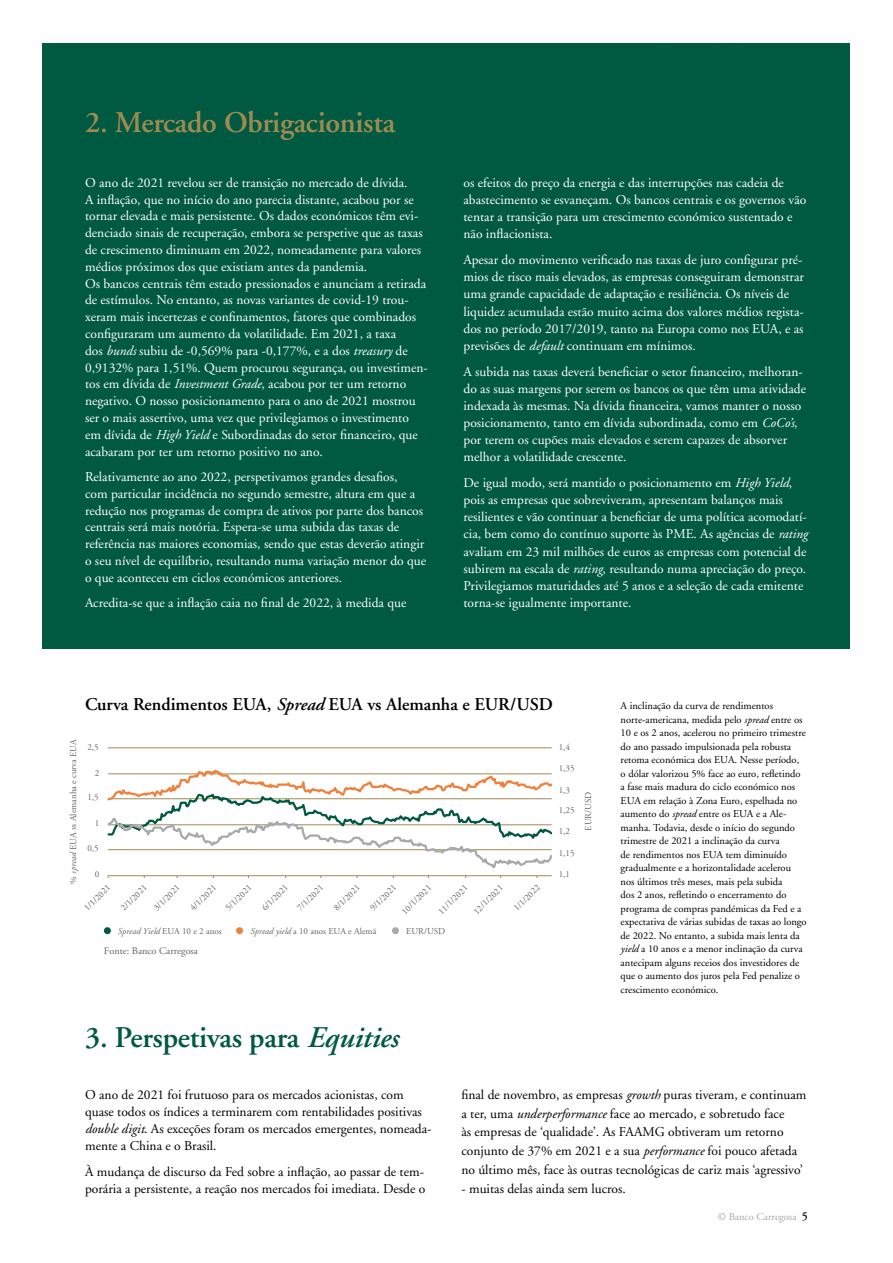
<style>
.page{position:relative;width:893px;height:1263px;background:#fff}
.page>*{position:absolute;margin:0;border:0;box-sizing:border-box;transform-origin:0 0}
.t1{font:600 30px "Adobe Garamond";letter-spacing:-.01em;color:#005941}
.t2{font:600 30px "Adobe Garamond";letter-spacing:-.01em;color:#9f8b52}
.t3{font:600 18px "Adobe Garamond";color:#000}
.t4{font:13.5px/16.8px "Adobe Garamond";color:#fff}
.t5{font:13.5px/17.1px "Adobe Garamond";color:#000}
.t6{font:10.5px/13.5px "Adobe Garamond";color:#000}
.t7{font:10.5px "Adobe Garamond";color:#a7a9ac}
.t8{font:10.2px "Adobe Garamond";color:#636466}
.t9{font:9px "Adobe Garamond";color:#636466}
.t10{font:italic 9px "Adobe Garamond";color:#636466}
.s1{font-style:italic}
.s2{font-style:normal}
.s3{font-weight:600;font-size:12px;color:#000}
</style>
<div class="page">
<div style="left:43px;top:43px;width:807px;height:605px;background:#005941"></div>
<div style="left:104px;top:927px;width:7px;height:7px;background:#005941;border-radius:50%"></div>
<div style="left:236px;top:927px;width:7px;height:7px;background:#f0813c;border-radius:50%"></div>
<div style="left:392px;top:927px;width:7px;height:7px;background:#a7a9ac;border-radius:50%"></div>
<hr style="left:108px;top:849px;width:444px;height:1px;background:#9f8b52">
<hr style="left:108px;top:824px;width:444px;height:1px;background:#9f8b52">
<hr style="left:108px;top:798px;width:444px;height:1px;background:#9f8b52">
<hr style="left:108px;top:773px;width:444px;height:1px;background:#9f8b52">
<hr style="left:108px;top:747px;width:444px;height:1px;background:#9f8b52">
<hr style="left:108px;top:875px;width:444px;height:1px;background:#9f8b52">
<svg style="left:107px;top:770px;width:444px;height:108px"></svg>
<h1 class="t2" style="left:85px;top:107px;width:312px">2. Mercado Obrigacionista</h1>
<p class="t4" style="left:85px;top:174px;width:344px">O ano de 2021 revelou ser de transição no mercado de dívida.<br>A inflação, que no início do ano parecia distante, acabou por se tornar elevada e mais persistente. Os dados económicos têm evi&shy;denciado sinais de recuperação, embora se perspetive que as taxas de crescimento diminuam em 2022, nomeadamente para valores médios próximos dos que existiam antes da pandemia.<br>Os bancos centrais têm estado pressionados e anunciam a retirada de estímulos. No entanto, as novas variantes de covid-19 trou&shy;xeram mais incertezas e confinamentos, fatores que combinados configuraram um aumento da volatilidade. Em 2021, a taxa<br>dos <span class="s1">bunds</span> subiu de -0,569% para -0,177%, e a dos <span class="s1">treasury</span> de 0,9132% para 1,51%. Quem procurou segurança, ou investimen&shy;tos em dívida de <span class="s1">Investment Grade</span>, acabou por ter um retorno negativo. O nosso posicionamento para o ano de 2021 mostrou ser o mais assertivo, uma vez que privilegiamos o investimento em dívida de <span class="s1">High Yield</span> e Subordinadas do setor financeiro, que acabaram por ter um retorno positivo no ano.</p>
<p class="t4" style="left:85px;top:469px;width:343px">Relativamente ao ano 2022, perspetivamos grandes desafios,<br>com particular incidência no segundo semestre, altura em que a redução nos programas de compra de ativos por parte dos bancos centrais será mais notória. Espera-se uma subida das taxas de referência nas maiores economias, sendo que estas deverão atingir o seu nível de equilíbrio, resultando numa variação menor do que o que aconteceu em ciclos económicos anteriores.</p>
<p class="t4" style="left:85px;top:595px;width:323px">Acredita-se que a inflação caia no final de 2022, à medida que</p>
<p class="t4" style="left:463px;top:174px;width:344px">os efeitos do preço da energia e das interrupções nas cadeia de abastecimento se esvaneçam. Os bancos centrais e os governos vão tentar a transição para um crescimento económico sustentado e não inflacionista.</p>
<p class="t4" style="left:463px;top:252px;width:342px">Apesar do movimento verificado nas taxas de juro configurar pré&shy;mios de risco mais elevados, as empresas conseguiram demonstrar uma grande capacidade de adaptação e resiliência. Os níveis de liquidez acumulada estão muito acima dos valores médios regista&shy;dos no período 2017/2019, tanto na Europa como nos EUA, e as previsões de <span class="s1">default</span> continuam em mínimos.</p>
<p class="t4" style="left:463px;top:363px;width:344px">A subida nas taxas deverá beneficiar o setor financeiro, melhoran&shy;do as suas margens por serem os bancos os que têm uma atividade indexada às mesmas. Na dívida financeira, vamos manter o nosso posicionamento, tanto em dívida subordinada, como em <span class="s1">CoCo’s</span>, por terem os cupões mais elevados e serem capazes de absorver melhor a volatilidade crescente.</p>
<p class="t4" style="left:463px;top:474px;width:346px">De igual modo, será mantido o posicionamento em <span class="s1">High Yield</span>, pois as empresas que sobreviveram, apresentam balanços mais resilientes e vão continuar a beneficiar de uma política acomodatí&shy;cia, bem como do contínuo suporte às PME. As agências de <span class="s1">rating </span>avaliam em 23 mil milhões de euros as empresas com potencial de subirem na escala de <span class="s1">rating</span>, resultando numa apreciação do preço.<br>Privilegiamos maturidades até 5 anos e a seleção de cada emitente torna-se igualmente importante.</p>
<h2 class="t3" style="left:85px;top:694px;width:469px">Curva Rendimentos EUA, <span class="s1">Spread</span> EUA vs Alemanha e EUR/USD</h2>
<p class="t9" style="left:69px;top:883px;width:146px;rotate:-90deg">% <span class="s1">spread</span> EUA vs Alemanha e curva EUA</p>
<p class="t9" style="left:87px;top:742px;width:13px">2,5</p>
<p class="t9" style="left:95px;top:768px;width:6px">2</p>
<p class="t9" style="left:87px;top:793px;width:13px">1,5</p>
<p class="t9" style="left:95px;top:819px;width:6px">1</p>
<p class="t9" style="left:87px;top:844px;width:13px">0,5</p>
<p class="t9" style="left:95px;top:870px;width:6px">0</p>
<p class="t9" style="left:82px;top:906px;width:35px;rotate:-45deg">1/1/2021</p>
<p class="t9" style="left:119px;top:906px;width:35px;rotate:-45deg">2/1/2021</p>
<p class="t9" style="left:152px;top:906px;width:35px;rotate:-45deg">3/1/2021</p>
<p class="t9" style="left:188px;top:906px;width:35px;rotate:-45deg">4/1/2021</p>
<p class="t9" style="left:223px;top:906px;width:35px;rotate:-45deg">5/1/2021</p>
<p class="t9" style="left:260px;top:906px;width:35px;rotate:-45deg">6/1/2021</p>
<p class="t9" style="left:295px;top:906px;width:35px;rotate:-45deg">7/1/2021</p>
<p class="t9" style="left:332px;top:906px;width:35px;rotate:-45deg">8/1/2021</p>
<p class="t9" style="left:368px;top:906px;width:35px;rotate:-45deg">9/1/2021</p>
<p class="t9" style="left:400px;top:909px;width:39px;rotate:-45deg">10/1/2021</p>
<p class="t9" style="left:436px;top:909px;width:39px;rotate:-45deg">11/1/2021</p>
<p class="t9" style="left:472px;top:909px;width:39px;rotate:-45deg">12/1/2021</p>
<p class="t9" style="left:512px;top:906px;width:35px;rotate:-45deg">1/1/2022</p>
<p class="t10" style="left:117px;top:926px;width:106px">Spread Yield <span class="s2">EUA 10 e 2 anos</span></p>
<p class="t9" style="left:250px;top:926px;width:128px"><span class="s1">Spread yield</span> a 10 anos EUA e Alemã</p>
<p class="t9" style="left:406px;top:926px;width:41px">EUR/USD</p>
<p class="t8" style="left:104px;top:945px;width:96px">Fonte: Banco Carregosa</p>
<p class="t9" style="left:559px;top:742px;width:13px">1,4</p>
<p class="t9" style="left:559px;top:763px;width:17px">1,35</p>
<p class="t9" style="left:559px;top:785px;width:13px">1,3</p>
<p class="t9" style="left:559px;top:805px;width:17px">1,25</p>
<p class="t9" style="left:559px;top:827px;width:13px">1,2</p>
<p class="t9" style="left:559px;top:848px;width:17px">1,15</p>
<p class="t9" style="left:559px;top:870px;width:13px">1,1</p>
<p class="t9" style="left:584px;top:831px;width:41px;rotate:-90deg">EUR/USD</p>
<h1 class="t1" style="left:85px;top:1020px;width:315px">3. Perspetivas para <span class="s1">Equities</span></h1>
<p class="t6" style="left:621px;top:700px;width:188px">A inclinação da curva de rendimentos norte-americana, medida pelo <span class="s1">spread</span> entre os 10 e os 2 anos, acelerou no primeiro trimestre do ano passado impulsionada pela robusta retoma económica dos EUA. Nesse período, o dólar valorizou 5% face ao euro, refletindo a fase mais madura do ciclo económico nos EUA em relação à Zona Euro, espelhada no aumento do <span class="s1">spread</span> entre os EUA e a Ale&shy;manha. Todavia, desde o início do segundo trimestre de 2021 a inclinação da curva<br>de rendimentos nos EUA tem diminuído gradualmente e a horizontalidade acelerou nos últimos três meses, mais pela subida<br>dos 2 anos, refletindo o encerramento do programa de compras pandémicas da Fed e a expectativa de várias subidas de taxas ao longo de 2022. No entanto, a subida mais lenta da <span class="s1">yield</span> a 10 anos e a menor inclinação da curva antecipam alguns receios dos investidores de que o aumento dos juros pela Fed penalize o crescimento económico.</p>
<p class="t5" style="left:85px;top:1086px;width:348px">O ano de 2021 foi frutuoso para os mercados acionistas, com quase todos os índices a terminarem com rentabilidades positivas <span class="s1">double digit</span>. As exceções foram os mercados emergentes, nomeada&shy;mente a China e o Brasil.</p>
<p class="t5" style="left:85px;top:1163px;width:342px">À mudança de discurso da Fed sobre a inflação, ao passar de tem&shy;porária a persistente, a reação nos mercados foi imediata. Desde o</p>
<p class="t5" style="left:461px;top:1085px;width:347px;line-height:18.8px">final de novembro, as empresas <span class="s1">growth</span> puras tiveram, e continuam a ter, uma <span class="s1">underperformance</span> face ao mercado, e sobretudo face<br>às empresas de ‘qualidade’. As FAAMG obtiveram um retorno conjunto de 37% em 2021 e a sua <span class="s1">performance</span> foi pouco afetada no último mês, face às outras tecnológicas de cariz mais ‘agressivo’</p>
<p class="t5" style="left:461px;top:1180px;width:166px">- muitas delas ainda sem lucros.</p>
<p class="t7" style="left:718px;top:1211px;width:92px">© Banco Carregosa <span class="s3">5</span></p>
</div>
